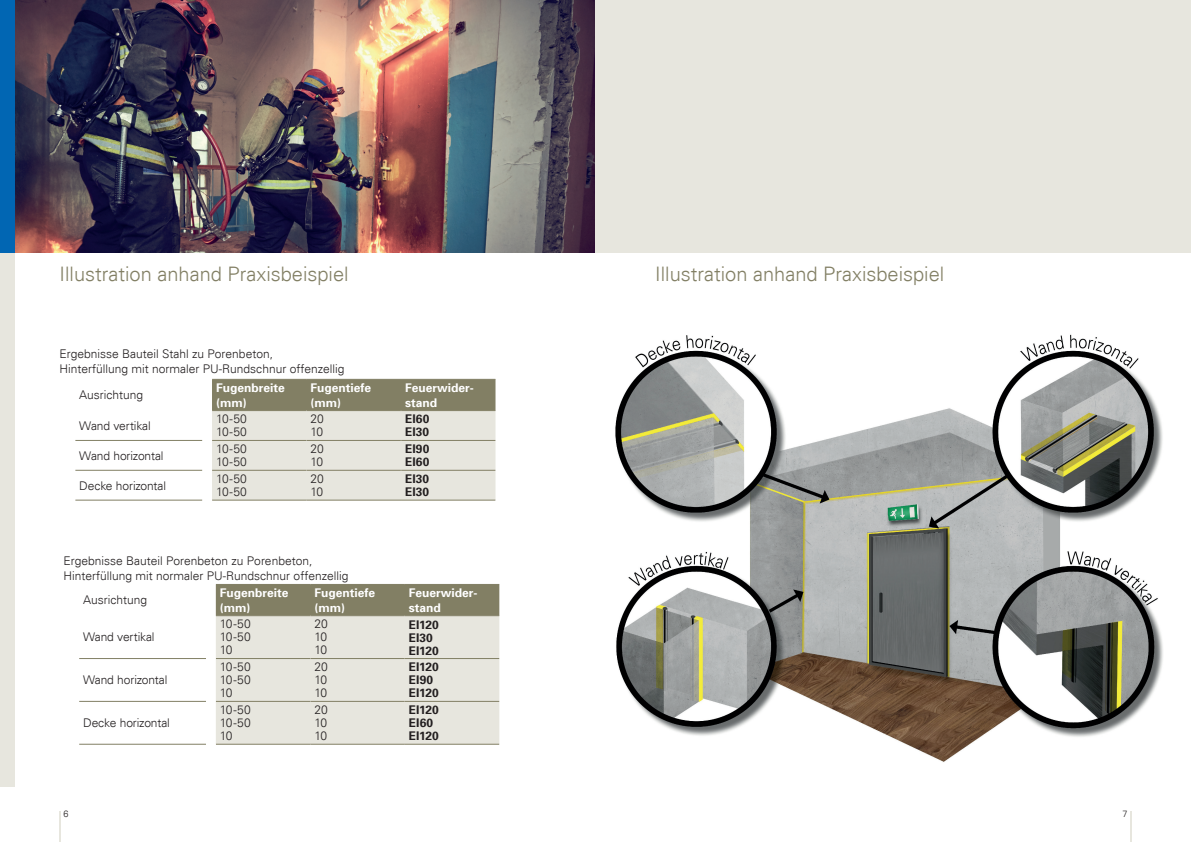
<style>
.page{position:relative;width:1191px;height:842px;background:#fff}
.page>*{position:absolute;margin:0;border:0;box-sizing:border-box;transform-origin:0 0}
.t1{font:300 20px "Univers";color:#827f64}
.t2{font:300 12px/13px "Univers";color:#231f20}
.t3{font:700 12px/14.4px "Univers 65";color:#fff}
.t4{font:700 12px/13px "Univers 65";color:#231f20}
.t5{font:300 9px "Univers";color:#231f20}
</style>
<div class="page">
<hr style="left:60px;top:811px;width:1px;height:31px;background:#e7e6de">
<hr style="left:1130px;top:811px;width:1px;height:31px;background:#e7e6de">
<img style="left:14px;top:0;width:581px;height:252px">
<div style="left:0;top:252px;width:14px;height:535px;background:#e7e6de"></div>
<div style="left:0;top:0;width:14px;height:252px;background:#0166b3"></div>
<div style="left:596px;top:0;width:595px;height:252px;background:#e7e6de"></div>
<img style="left:615px;top:334px;width:548px;height:428px">
<svg style="left:75px;top:379px;width:421px;height:121px"></svg>
<svg style="left:212px;top:380px;width:283px;height:120px;background:#cccabd"></svg>
<hr style="left:212px;top:379px;width:94px;height:1px;background:#827f64">
<hr style="left:306px;top:379px;width:95px;height:1px;background:#827f64">
<hr style="left:401px;top:379px;width:94px;height:1px;background:#827f64">
<hr style="left:212px;top:410px;width:94px;height:1px;background:#827f64">
<hr style="left:307px;top:410px;width:94px;height:1px;background:#827f64">
<hr style="left:401px;top:410px;width:94px;height:1px;background:#827f64">
<hr style="left:212px;top:440px;width:94px;height:1px;background:#827f64">
<hr style="left:307px;top:440px;width:94px;height:1px;background:#827f64">
<hr style="left:401px;top:440px;width:94px;height:1px;background:#827f64">
<hr style="left:75px;top:470px;width:127px;height:1px;background:#827f64">
<hr style="left:212px;top:470px;width:94px;height:1px;background:#827f64">
<hr style="left:307px;top:470px;width:94px;height:1px;background:#827f64">
<hr style="left:401px;top:470px;width:94px;height:1px;background:#827f64">
<hr style="left:75px;top:500px;width:127px;height:1px;background:#827f64">
<hr style="left:212px;top:500px;width:94px;height:1px;background:#827f64">
<hr style="left:306px;top:500px;width:95px;height:1px;background:#827f64">
<hr style="left:401px;top:500px;width:94px;height:1px;background:#827f64">
<hr style="left:75px;top:440px;width:127px;height:1px;background:#827f64">
<svg style="left:79px;top:584px;width:421px;height:160px"></svg>
<svg style="left:216px;top:585px;width:283px;height:159px;background:#d3d1c6"></svg>
<hr style="left:216px;top:584px;width:94px;height:1px;background:#827f64">
<hr style="left:310px;top:584px;width:95px;height:1px;background:#827f64">
<hr style="left:405px;top:584px;width:94px;height:1px;background:#827f64">
<hr style="left:216px;top:615px;width:94px;height:1px;background:#827f64">
<hr style="left:310px;top:615px;width:95px;height:1px;background:#827f64">
<hr style="left:405px;top:615px;width:94px;height:1px;background:#827f64">
<hr style="left:216px;top:658px;width:94px;height:1px;background:#827f64">
<hr style="left:310px;top:658px;width:95px;height:1px;background:#827f64">
<hr style="left:405px;top:658px;width:94px;height:1px;background:#827f64">
<hr style="left:79px;top:701px;width:127px;height:1px;background:#827f64">
<hr style="left:216px;top:701px;width:94px;height:1px;background:#827f64">
<hr style="left:310px;top:701px;width:95px;height:1px;background:#827f64">
<hr style="left:405px;top:701px;width:94px;height:1px;background:#827f64">
<hr style="left:79px;top:744px;width:127px;height:1px;background:#827f64">
<hr style="left:216px;top:744px;width:94px;height:1px;background:#827f64">
<hr style="left:310px;top:744px;width:95px;height:1px;background:#827f64">
<hr style="left:405px;top:744px;width:94px;height:1px;background:#827f64">
<hr style="left:79px;top:658px;width:127px;height:1px;background:#827f64">
<h1 class="t1" style="left:60px;top:262px;width:290px">Illustration anhand Praxisbeispiel</h1>
<h1 class="t1" style="left:655px;top:262px;width:290px">Illustration anhand Praxisbeispiel</h1>
<p class="t2" style="left:60px;top:347px;width:286px;line-height:14.4px">Ergebnisse Bauteil Stahl zu Porenbeton,<br>Hinterfüllung mit normaler PU-Rundschnur offenzellig</p>
<p class="t2" style="left:79px;top:389px;width:66px">Ausrichtung</p>
<p class="t3" style="left:216px;top:380px;width:70px">Fugenbreite (mm)</p>
<p class="t3" style="left:310px;top:380px;width:62px">Fugentiefe (mm)</p>
<p class="t3" style="left:405px;top:380px;width:70px">Feuerwider&shy;stand</p>
<p class="t2" style="left:79px;top:419px;width:73px">Wand vertikal</p>
<p class="t2" style="left:216px;top:413px;width:32px">10-50<br>10-50</p>
<p class="t2" style="left:310px;top:413px;width:15px">20<br>10</p>
<p class="t4" style="left:405px;top:412px;width:26px">EI60<br>EI30</p>
<p class="t2" style="left:79px;top:449px;width:86px">Wand horizontal</p>
<p class="t2" style="left:216px;top:442px;width:32px">10-50<br>10-50</p>
<p class="t2" style="left:310px;top:442px;width:15px">20<br>10</p>
<p class="t4" style="left:405px;top:442px;width:26px">EI90<br>EI60</p>
<p class="t2" style="left:79px;top:479px;width:88px">Decke horizontal</p>
<p class="t2" style="left:216px;top:472px;width:32px">10-50<br>10-50</p>
<p class="t2" style="left:310px;top:472px;width:15px">20<br>10</p>
<p class="t4" style="left:405px;top:472px;width:26px">EI30<br>EI30</p>
<p class="t2" style="left:64px;top:554px;width:286px;line-height:14.4px">Ergebnisse Bauteil Porenbeton zu Porenbeton,<br>Hinterfüllung mit normaler PU-Rundschnur offenzellig</p>
<p class="t2" style="left:83px;top:594px;width:66px">Ausrichtung</p>
<p class="t3" style="left:220px;top:585px;width:70px">Fugenbreite (mm)</p>
<p class="t3" style="left:314px;top:585px;width:62px">Fugentiefe (mm)</p>
<p class="t3" style="left:409px;top:585px;width:70px">Feuerwider&shy;stand</p>
<p class="t2" style="left:83px;top:631px;width:73px">Wand vertikal</p>
<p class="t2" style="left:220px;top:618px;width:32px;text-align:justify">10-50<br>10-50<br>10</p>
<p class="t2" style="left:314px;top:618px;width:15px;text-align:justify">20<br>10<br>10</p>
<p class="t4" style="left:409px;top:617px;width:31px">EI120<br>EI30<br>EI120</p>
<p class="t2" style="left:83px;top:673px;width:86px">Wand horizontal</p>
<p class="t2" style="left:83px;top:716px;width:88px">Decke horizontal</p>
<p class="t2" style="left:220px;top:660px;width:32px;text-align:justify">10-50<br>10-50<br>10</p>
<p class="t2" style="left:314px;top:660px;width:15px;text-align:justify">20<br>10<br>10</p>
<p class="t4" style="left:409px;top:660px;width:31px">EI120<br>EI90<br>EI120</p>
<p class="t2" style="left:220px;top:703px;width:32px;text-align:justify">10-50<br>10-50<br>10</p>
<p class="t2" style="left:314px;top:703px;width:15px;text-align:justify">20<br>10<br>10</p>
<p class="t4" style="left:409px;top:703px;width:31px">EI120<br>EI60<br>EI120</p>
<p class="t5" style="left:63px;top:809px;width:7px">6</p>
<p class="t5" style="left:1122px;top:808px;width:7px">7</p>
</div>
